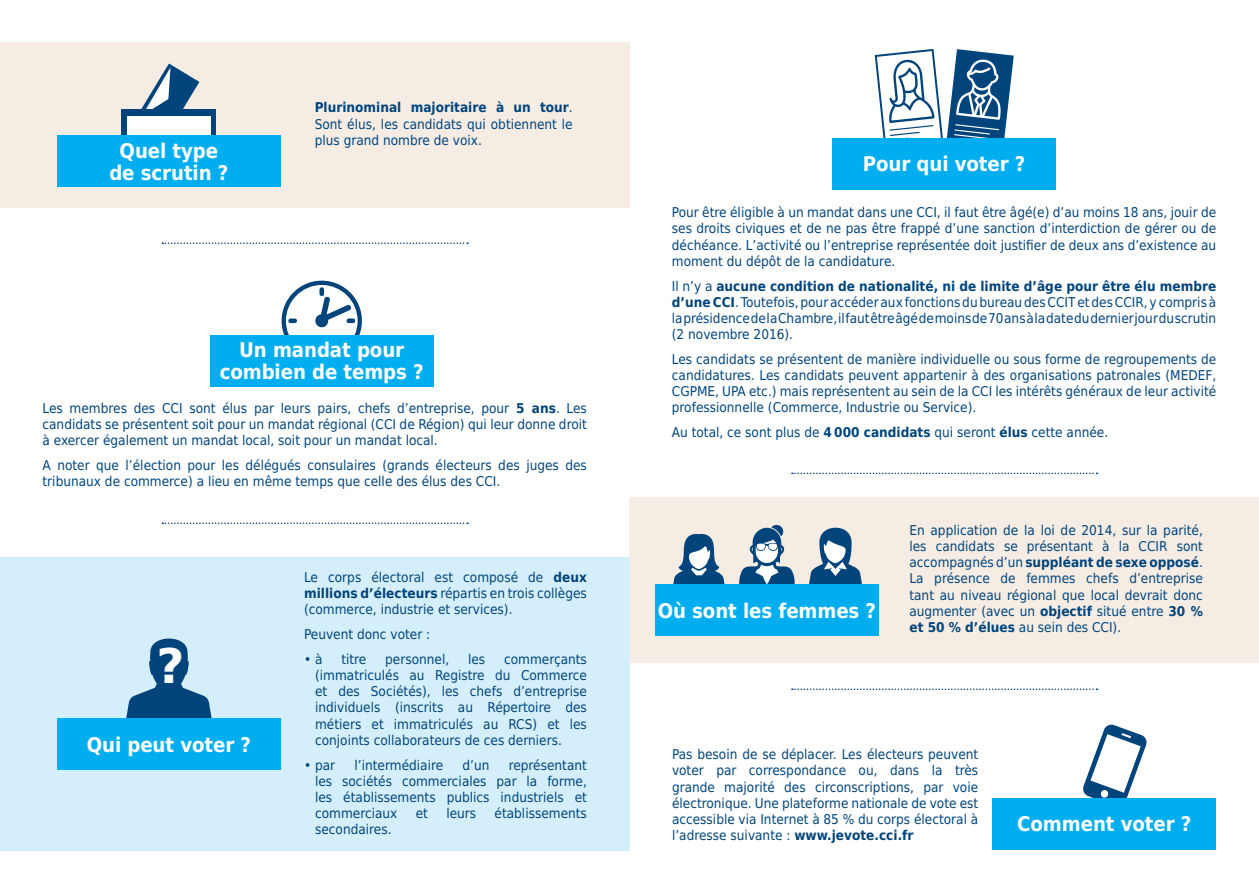
<style>
.page{position:relative;width:1259px;height:893px;background:#fff}
.page>*{position:absolute;margin:0;border:0;box-sizing:border-box;transform-origin:0 0}
.t1{font:700 48.3px "DejaVu Sans";color:#fff}
.cartouche{font:700 20.25px/22.5px "DejaVu Sans Condensed";letter-spacing:-.005em;color:#fff;text-align:center}
.texte{font:13.5px/16.2px "DejaVu Sans Condensed";color:#00447b;text-align:justify}
.s1{font-weight:700}
</style>
<div class="page">
<div style="left:629px;top:498px;width:630px;height:165px;background:#f5ece4"></div>
<div style="left:0;top:43px;width:629px;height:165px;background:#f5ece4"></div>
<div style="left:0;top:557px;width:629px;height:294px;background:#d4effb"></div>
<svg style="left:126px;top:638px;width:86px;height:81px"></svg>
<div style="left:57px;top:719px;width:224px;height:51px;background:#00aeef"></div>
<svg style="left:141px;top:63px;width:58px;height:46px"></svg>
<div style="left:122px;top:109px;width:94px;height:55px;background:#00447b"></div>
<div style="left:127px;top:116px;width:84px;height:29px;background:#fff"></div>
<div style="left:57px;top:135px;width:224px;height:52px;background:#00aeef"></div>
<svg style="left:282px;top:281px;width:80px;height:54px"></svg>
<div style="left:210px;top:335px;width:224px;height:51px;background:#00aeef"></div>
<svg style="left:874px;top:49px;width:139px;height:89px"></svg>
<div style="left:832px;top:138px;width:224px;height:51px;background:#00aeef"></div>
<svg style="left:1083px;top:724px;width:64px;height:74px"></svg>
<div style="left:992px;top:798px;width:224px;height:51px;background:#00aeef"></div>
<svg style="left:673px;top:533px;width:52px;height:51px"></svg>
<svg style="left:809px;top:528px;width:53px;height:56px"></svg>
<svg style="left:739px;top:524px;width:56px;height:60px"></svg>
<div style="left:655px;top:584px;width:224px;height:52px;background:#00aeef"></div>
<svg style="left:162px;top:242px;width:306px;height:2px"></svg>
<svg style="left:162px;top:522px;width:306px;height:2px"></svg>
<svg style="left:792px;top:688px;width:305px;height:2px"></svg>
<svg style="left:792px;top:473px;width:305px;height:1px"></svg>
<p class="cartouche" style="left:120px;top:139px;width:100px">Quel type</p>
<p class="cartouche" style="left:109px;top:161px;width:121px">de scrutin ?</p>
<p class="texte" style="left:315px;top:99px;width:259px"><span class="s1">Plurinominal majoritaire à un tour</span>.<br>Sont élus, les candidats qui obtiennent le plus grand nombre de voix.</p>
<p class="cartouche" style="left:220px;top:338px;width:206px">Un mandat pour combien de temps ?</p>
<p class="texte" style="left:43px;top:400px;width:546px">Les membres des CCI sont élus par leurs pairs, chefs d’entreprise, pour <span class="s1">5 ans</span>. Les candidats se présentent soit pour un mandat régional (CCI de Région) qui leur donne droit à exercer également un mandat local, soit pour un mandat local.</p>
<p class="texte" style="left:43px;top:457px;width:546px">A noter que l’élection pour les délégués consulaires (grands électeurs des juges des tribunaux de commerce) a lieu en même temps que celle des élus des CCI.</p>
<p class="t1" style="left:156px;top:627px;width:30px">?</p>
<p class="cartouche" style="left:87px;top:733px;width:166px">Qui peut voter ?</p>
<p class="texte" style="left:304px;top:569px;width:284px">Le corps électoral est composé de <span class="s1">deux millions d’électeurs</span> répartis en trois collèges (commerce, industrie et services).</p>
<p class="texte" style="left:304px;top:626px;width:128px">Peuvent donc voter :</p>
<p class="texte" style="left:304px;top:651px;width:20px">• à</p>
<p class="texte" style="left:341px;top:651px;width:27px">titre</p>
<p class="texte" style="left:385px;top:651px;width:66px">personnel,</p>
<p class="texte" style="left:468px;top:651px;width:19px">les</p>
<p class="texte" style="left:315px;top:651px;width:273px;text-indent:189px">commerçants (immatriculés au Registre du Commerce et des Sociétés), les chefs d’entreprise individuels (inscrits au Répertoire des métiers et immatriculés au RCS) et les conjoints collaborateurs de ces derniers.</p>
<p class="texte" style="left:304px;top:756px;width:33px">• par</p>
<p class="texte" style="left:354px;top:756px;width:90px">l’intermédiaire</p>
<p class="texte" style="left:462px;top:756px;width:28px">d’un</p>
<p class="texte" style="left:315px;top:756px;width:273px;text-indent:194px">représentant les sociétés commerciales par la forme, les établissements publics industriels et commerciaux</p>
<p class="texte" style="left:416px;top:805px;width:14px">et</p>
<p class="texte" style="left:446px;top:805px;width:31px">leurs</p>
<p class="texte" style="left:494px;top:805px;width:94px">établissements</p>
<p class="texte" style="left:315px;top:821px;width:78px">secondaires.</p>
<p class="cartouche" style="left:863px;top:152px;width:164px">Pour qui voter ?</p>
<p class="texte" style="left:672px;top:204px;width:546px">Pour être éligible à un mandat dans une CCI, il faut être âgé(e) d’au moins 18 ans, jouir de ses droits civiques et de ne pas être frappé d’une sanction d’interdiction de gérer ou de déchéance. L’activité ou l’entreprise représentée doit justifier de deux ans d’existence au moment du dépôt de la candidature.</p>
<p class="texte" style="left:672px;top:277px;width:546px">Il n’y a <span class="s1">aucune condition de nationalité, ni de limite d’âge pour être élu membre d’une CCI</span>. Toutefois, pour accéder aux fonctions du bureau des CCIT et des CCIR, y compris à la présidence de la Chambre, il faut être âgé de moins de 70 ans à la date du dernier jour du scrutin (2 novembre 2016).</p>
<p class="texte" style="left:672px;top:351px;width:546px">Les candidats se présentent de manière individuelle ou sous forme de regroupements de candidatures. Les candidats peuvent appartenir à des organisations patronales (MEDEF, CGPME, UPA etc.) mais représentent au sein de la CCI les intérêts généraux de leur activité professionnelle (Commerce, Industrie ou Service).</p>
<p class="texte" style="left:672px;top:424px;width:438px">Au total, ce sont plus de <span class="s1">4 000 candidats</span> qui seront <span class="s1">élus</span> cette année.</p>
<p class="cartouche" style="left:658px;top:599px;width:220px">Où sont les femmes ?</p>
<p class="texte" style="left:909px;top:522px;width:295px">En application de la loi de 2014, sur la parité, les candidats se présentant à la CCIR sont accompagnés d’un <span class="s1">suppléant de sexe opposé</span>.<br>La présence de femmes chefs d’entreprise tant au niveau régional que local devrait donc augmenter (avec un <span class="s1">objectif</span> situé entre <span class="s1">30 % et 50 % d’élues</span> au sein des CCI).</p>
<p class="texte" style="left:672px;top:746px;width:308px">Pas besoin de se déplacer. Les électeurs peuvent voter par correspondance ou, dans la très grande majorité des circonscriptions, par voie électronique. Une plateforme nationale de vote est accessible via Internet à 85 % du corps électoral à l’adresse suivante : <span class="s1">www.jevote.cci.fr</span></p>
<p class="cartouche" style="left:1017px;top:812px;width:176px">Comment voter ?</p>
</div>
